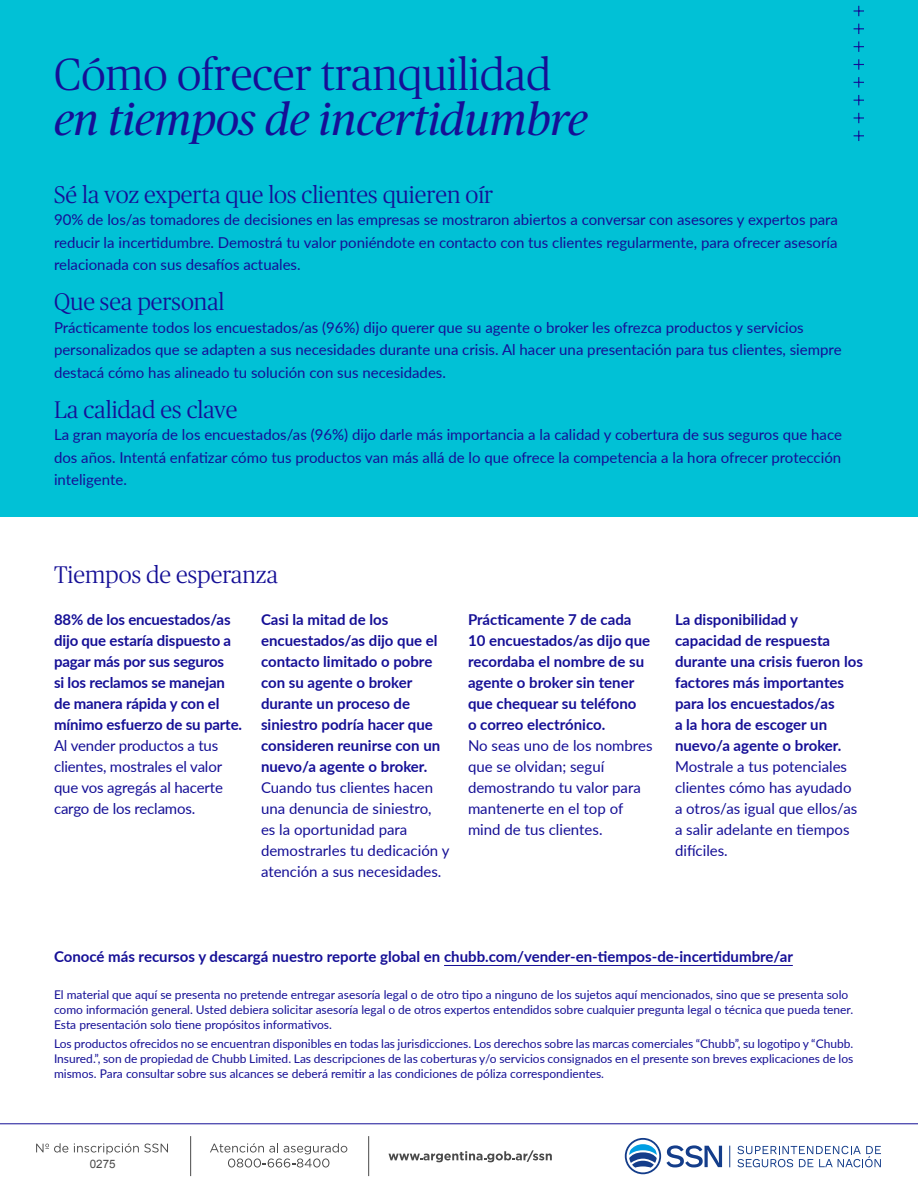
<style>
.page{position:relative;width:918px;height:1188px;background:#fff}
.page>*{position:absolute;margin:0;border:0;box-sizing:border-box;transform-origin:0 0}
.t1{font:italic 45px "Chubb Publico";color:#150f96}
.t2{font:300 45px "Chubb Publico";color:#150f96}
.t3{font:300 24px "Chubb Publico";color:#150f96}
.t4{font:15px/21px "Lato";color:#150f96}
.t5{font:700 15px/21px "Lato";color:#150f96}
.t6{font:12px/15px "Lato";color:#150f96}
.t7{font:11.55px "Arial";color:#4a4a4a}
</style>
<div class="page">
<div style="left:0;top:0;width:918px;height:516px;background:#01c1d6"></div>
<hr style="left:444px;top:965px;width:349px;height:1px;background:#150f96">
<svg style="left:854px;top:6px;width:10px;height:10px"></svg>
<svg style="left:854px;top:41px;width:10px;height:11px"></svg>
<svg style="left:854px;top:77px;width:10px;height:11px"></svg>
<svg style="left:854px;top:113px;width:10px;height:10px"></svg>
<svg style="left:854px;top:24px;width:10px;height:10px"></svg>
<svg style="left:854px;top:59px;width:10px;height:11px"></svg>
<svg style="left:854px;top:95px;width:10px;height:10px"></svg>
<svg style="left:854px;top:131px;width:10px;height:10px"></svg>
<svg style="left:389px;top:1150px;width:163px;height:12px"></svg>
<hr style="left:190px;top:1136px;width:1px;height:40px;background:#4a4a4a">
<hr style="left:368px;top:1136px;width:1px;height:40px;background:#4a4a4a">
<svg style="left:730px;top:1146px;width:1px;height:21px"></svg>
<svg style="left:737px;top:1146px;width:144px;height:21px"></svg>
<svg style="left:625px;top:1138px;width:97px;height:36px"></svg>
<svg style="left:210px;top:1143px;width:137px;height:25px"></svg>
<svg style="left:36px;top:1143px;width:32px;height:10px"></svg>
<svg style="left:74px;top:1143px;width:94px;height:11px"></svg>
<hr style="left:0;top:1124px;width:918px;height:1px;background:#150f96">
<h1 class="t2" style="left:54px;top:44px;width:499px">Cómo ofrecer tranquilidad</h1>
<h1 class="t1" style="left:54px;top:88px;width:535px">en tiempos de incertidumbre</h1>
<h2 class="t3" style="left:54px;top:178px;width:441px">Sé la voz experta que los clientes quieren oír</h2>
<p class="t4" style="left:54px;top:208px;width:786px;line-height:22.5px;text-align:justify">90% de los/as tomadores de decisiones en las empresas se mostraron abiertos a conversar con asesores y expertos para reducir la incertidumbre. Demostrá tu valor poniéndote en contacto con tus clientes regularmente, para ofrecer asesoría relacionada con sus desafíos actuales.</p>
<h2 class="t3" style="left:54px;top:286px;width:172px">Que sea personal</h2>
<p class="t4" style="left:54px;top:315px;width:789px;line-height:22.5px">Prácticamente todos los encuestados/as (96%) dijo querer que su agente o broker les ofrezca productos y servicios personalizados que se adapten a sus necesidades durante una crisis. Al hacer una presentación para tus clientes, siempre destacá cómo has alineado tu solución con sus necesidades.</p>
<h2 class="t3" style="left:54px;top:393px;width:185px">La calidad es clave</h2>
<p class="t4" style="left:54px;top:423px;width:790px;line-height:22.5px;text-align:justify">La gran mayoría de los encuestados/as (96%) dijo darle más importancia a la calidad y cobertura de sus seguros que hace dos años. Intentá enfatizar cómo tus productos van más allá de lo que ofrece la competencia a la hora ofrecer protección inteligente.</p>
<h2 class="t3" style="left:54px;top:558px;width:225px">Tiempos de esperanza</h2>
<p class="t5" style="left:54px;top:608px;width:190px">88% de los encuestados/as dijo que estaría dispuesto a pagar más por sus seguros<br>si los reclamos se manejan de manera rápida y con el mínimo esfuerzo de su parte.</p>
<p class="t4" style="left:54px;top:734px;width:171px">Al vender productos a tus clientes, mostrales el valor que vos agregás al hacerte cargo de los reclamos.</p>
<p class="t5" style="left:261px;top:608px;width:181px">Casi la mitad de los encuestados/as dijo que el contacto limitado o pobre con su agente o broker durante un proceso de siniestro podría hacer que consideren reunirse con un nuevo/a agente o broker.</p>
<p class="t4" style="left:261px;top:776px;width:190px">Cuando tus clientes hacen una denuncia de siniestro, es la oportunidad para demostrarles tu dedicación y atención a sus necesidades.</p>
<p class="t5" style="left:468px;top:608px;width:184px">Prácticamente 7 de cada<br>10 encuestados/as dijo que recordaba el nombre de su agente o broker sin tener que chequear su teléfono<br>o correo electrónico.</p>
<p class="t4" style="left:468px;top:734px;width:186px">No seas uno de los nombres que se olvidan; seguí demostrando tu valor para mantenerte en el top of mind de tus clientes.</p>
<p class="t5" style="left:675px;top:608px;width:189px">La disponibilidad y capacidad de respuesta durante una crisis fueron los factores más importantes para los encuestados/as<br>a la hora de escoger un nuevo/a agente o broker.</p>
<p class="t4" style="left:675px;top:755px;width:184px">Mostrale a tus potenciales clientes cómo has ayudado a otros/as igual que ellos/as a salir adelante en tiempos difíciles.</p>
<p class="t5" style="left:54px;top:945px;width:741px">Conocé más recursos y descargá nuestro reporte global en chubb.com/vender-en-tiempos-de-incertidumbre/ar</p>
<p class="t6" style="left:54px;top:987px;width:801px">El material que aquí se presenta no pretende entregar asesoría legal o de otro tipo a ninguno de los sujetos aquí mencionados, sino que se presenta solo como información general. Usted debiera solicitar asesoría legal o de otros expertos entendidos sobre cualquier pregunta legal o técnica que pueda tener.<br>Esta presentación solo tiene propósitos informativos.</p>
<p class="t6" style="left:54px;top:1036px;width:801px;text-align:justify">Los productos ofrecidos no se encuentran disponibles en todas las jurisdicciones. Los derechos sobre las marcas comerciales “Chubb”, su logotipo y “Chubb.<br>Insured.”, son de propiedad de Chubb Limited. Las descripciones de las coberturas y/o servicios consignados en el presente son breves explicaciones de los mismos. Para consultar sobre sus alcances se deberá remitir a las condiciones de póliza correspondientes.</p>
<p class="t7" style="left:90px;top:1156px;width:27px">0275</p>
</div>
